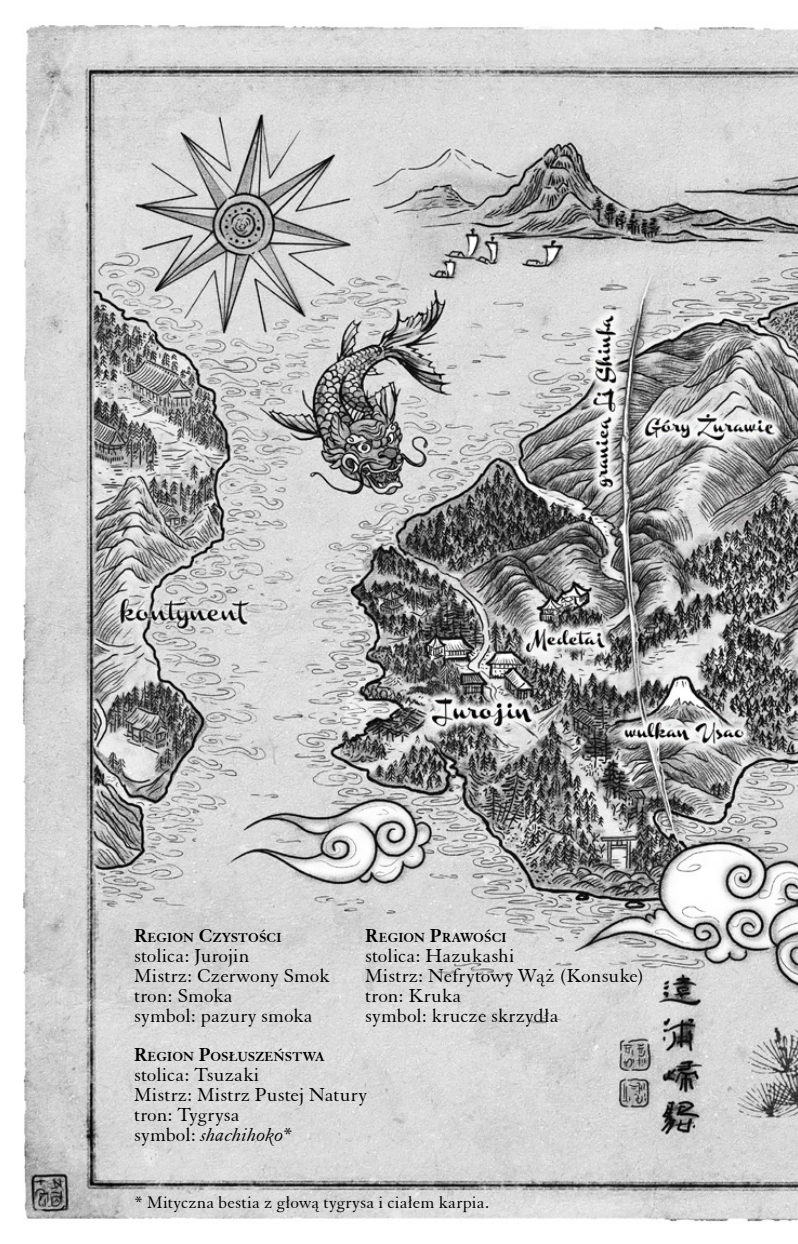
<style>
.page{position:relative;width:798px;height:1244px;background:#fff}
.page>*{position:absolute;margin:0;border:0;box-sizing:border-box;transform-origin:0 0}
.t1{font:20.25px/19.8px "Elega Garmnd EU";letter-spacing:.01em;color:#000}
.t2{font:18px "Elega Garmnd EU";letter-spacing:.015em;color:#000}
.t3{font:700 14.17px "Elega Garmnd EU";letter-spacing:.01em;color:#000}
.s1{font-size:20.25px}
.s2{font-style:italic}
</style>
<div class="page">
<img style="left:22px;top:25px;width:775px;height:1197px">
<p class="t3" style="left:134px;top:929px;width:149px"><span class="s1">R</span>EGION <span class="s1">C</span>ZYSTOŚCI</p>
<p class="t1" style="left:134px;top:946px;width:196px">stolica: Jurojin<br>Mistrz: Czerwony Smok tron: Smoka<br>symbol: pazury smoka</p>
<p class="t3" style="left:134px;top:1048px;width:191px"><span class="s1">R</span>EGION <span class="s1">P</span>OSŁUSZEŃSTWA</p>
<p class="t1" style="left:134px;top:1065px;width:234px">stolica: Tsuzaki<br>Mistrz: Mistrz Pustej Natury tron: Tygrysa<br>symbol: <span class="s2">shachihoko*</span></p>
<p class="t3" style="left:365px;top:929px;width:143px"><span class="s1">R</span>EGION <span class="s1">P</span>RAWOŚCI</p>
<p class="t1" style="left:365px;top:946px;width:280px">stolica: Hazukashi<br>Mistrz: Nefrytowy Wąż (Konsuke) tron: Kruka<br>symbol: krucze skrzydła</p>
<p class="t2" style="left:134px;top:1192px;width:356px">* Mityczna bestia z głową tygrysa i ciałem karpia.</p>
</div>
